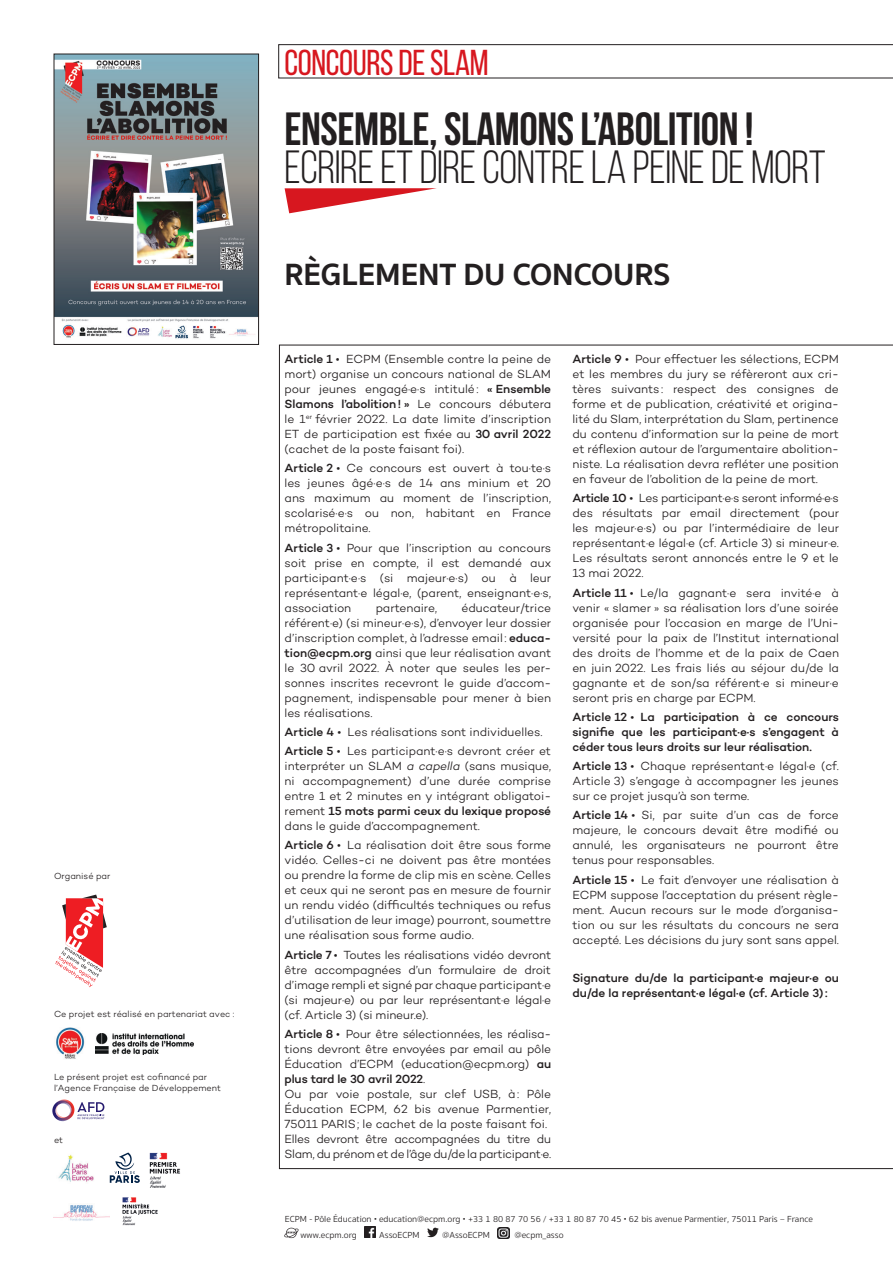
<style>
.page{position:relative;width:893px;height:1263px;background:#fff}
.page>*{position:absolute;margin:0;border:0;box-sizing:border-box;transform-origin:0 0}
.t1{font:46.5px "Bebas Neue";letter-spacing:-.01em;color:#231f20}
.t2{font:700 46.5px "Bebas Neue";letter-spacing:-.01em;color:#231f20}
.t3{font:36px "Bebas Neue";letter-spacing:-.01em;color:#d7171f}
.t4{font:700 31.5px "Sukhumvit Set";color:#231f20}
.t5{font:300 12px/15px "Campton";letter-spacing:-.01em;color:#231f20;text-align:justify}
.t6{font:500 12px/15px "Campton";letter-spacing:-.005em;color:#231f20;text-align:justify}
.t7{font:300 9px/16.5px "Sukhumvit Set";color:#231f20}
.t8{font:300 9px/10.5px "Campton";color:#231f20}
.s1{font-weight:500}
.s2{font-style:italic}
.s3{font-weight:300}
</style>
<div class="page">
<svg style="left:278px;top:44px;width:615px;height:34px"></svg>
<svg style="left:279px;top:345px;width:614px;height:824px"></svg>
<svg style="left:285px;top:1227px;width:13px;height:11px"></svg>
<svg style="left:364px;top:1227px;width:12px;height:11px"></svg>
<svg style="left:428px;top:1227px;width:11px;height:10px"></svg>
<svg style="left:498px;top:1227px;width:12px;height:12px"></svg>
<svg style="left:285px;top:188px;width:152px;height:25px"></svg>
<img style="left:56px;top:56px;width:201px;height:283px">
<div style="left:54px;top:54px;width:205px;height:291px;border:1px solid #231f20"></div>
<svg style="left:56px;top:894px;width:51px;height:93px"></svg>
<img style="left:56px;top:1027px;width:29px;height:32px">
<img style="left:96px;top:1034px;width:98px;height:21px">
<svg style="left:52px;top:1099px;width:52px;height:22px"></svg>
<img style="left:58px;top:1154px;width:36px;height:28px">
<svg style="left:110px;top:1152px;width:30px;height:31px"></svg>
<img style="left:149px;top:1152px;width:32px;height:36px">
<img style="left:53px;top:1205px;width:56px;height:16px">
<img style="left:122px;top:1197px;width:36px;height:29px">
<p class="t8" style="left:54px;top:870px;width:58px">Organisé par</p>
<p class="t8" style="left:54px;top:1009px;width:182px">Ce projet est réalisé en partenariat avec :</p>
<p class="t8" style="left:54px;top:1072px;width:168px">Le présent projet est cofinancé par l’Agence Française de Développement</p>
<p class="t8" style="left:54px;top:1135px;width:11px">et</p>
<h2 class="t3" style="left:285px;top:43px;width:206px">CONCOURS DE SLAM</h2>
<h1 class="t2" style="left:285px;top:103px;width:471px">ENSEMBLE, SLAMONS L’ABOLITION !</h1>
<h1 class="t1" style="left:285px;top:142px;width:543px">ECRIRE ET DIRE CONTRE LA PEINE DE MORT</h1>
<h3 class="t4" style="left:285px;top:250px;width:387px">RÈGLEMENT DU CONCOURS</h3>
<p class="t5" style="left:285px;top:351px;width:268px"><span class="s1">Article 1</span> • ECPM (Ensemble contre la peine de mort) organise un concours national de SLAM pour jeunes engagé·e·s intitulé: <span class="s1">« Ensemble Slamons l’abolition! »</span> Le concours débutera le 1<sup>er</sup> février 2022. La date limite d’inscription ET de participation est fixée au <span class="s1">30 avril 2022 </span>(cachet de la poste faisant foi).</p>
<p class="t5" style="left:285px;top:461px;width:268px"><span class="s1">Article 2</span> • Ce concours est ouvert à tou·te·s les jeunes âgé·e·s de 14 ans minium et 20 ans maximum au moment de l’inscription, scolarisé·e·s ou non, habitant en France métropolitaine.</p>
<p class="t5" style="left:285px;top:540px;width:268px"><span class="s1">Article 3</span> • Pour que l’inscription au concours soit prise en compte, il est demandé aux participant·e·s (si majeur·e·s) ou à leur représentant·e légal·e, (parent, enseignant·e·s, association</p>
<p class="t5" style="left:285px;top:600px;width:268px;text-indent:177px">éducateur/trice référent·e) (si mineur·e·s), d’envoyer leur dossier d’inscription complet, à l’adresse email : <span class="s1">educa&shy;tion@ecpm.org</span> ainsi que leur réalisation avant le 30 avril 2022. À noter que seules les per&shy;sonnes inscrites recevront le guide d’accom&shy;pagnement, indispensable pour mener à bien les réalisations.</p>
<p class="t5" style="left:285px;top:722px;width:268px;line-height:19.2px"><span class="s1">Article 4</span> • Les réalisations sont individuelles.<br><span class="s1">Article 5</span> • Les participant·e·s devront créer et</p>
<p class="t5" style="left:285px;top:758px;width:268px">interpréter un SLAM <span class="s2">a capella</span> (sans musique, ni accompagnement) d’une durée comprise entre 1 et 2 minutes en y intégrant obligatoi&shy;rement <span class="s1">15 mots parmi ceux du lexique proposé </span>dans le guide d’accompagnement.</p>
<p class="t5" style="left:285px;top:838px;width:268px"><span class="s1">Article 6</span> • La réalisation doit être sous forme vidéo. Celles-ci ne doivent pas être montées ou prendre la forme de clip mis en scène. Celles et ceux qui ne seront pas en mesure de fournir un rendu vidéo (difficultés techniques ou refus d’utilisation de leur image) pourront, soumettre une réalisation sous forme audio.</p>
<p class="t5" style="left:285px;top:947px;width:268px"><span class="s1">Article 7</span> • Toutes les réalisations vidéo devront être accompagnées d’un formulaire de droit d’image rempli et signé par chaque participant·e (si majeur·e) ou par leur représentant·e légal·e (cf. Article 3) (si mineur.e).</p>
<p class="t5" style="left:285px;top:1026px;width:268px;text-align:left"><span class="s1">Article 8</span> • Pour être sélectionnées, les réalisa&shy;tions devront être envoyées par email au pôle Éducation d’ECPM (education@ecpm.org) <span class="s1">au plus tard le 30 avril 2022</span>.<br>Ou par voie postale, sur clef USB, à: Pôle Éducation ECPM, 62 bis avenue Parmentier, 75011 PARIS; le cachet de la poste faisant foi.<br>Elles devront être accompagnées du titre du Slam, du prénom et de l’âge du/de la participant·e.</p>
<p class="t5" style="left:376px;top:600px;width:63px">partenaire,</p>
<p class="t5" style="left:572px;top:351px;width:268px"><span class="s1">Article 9</span> • Pour effectuer les sélections, ECPM et les membres du jury se réfèreront aux cri&shy;tères suivants: respect des consignes de forme et de publication, créativité et origina&shy;lité du Slam, interprétation du Slam, pertinence du contenu d’information sur la peine de mort et réflexion autour de l’argumentaire abolition&shy;niste. La réalisation devra refléter une position en faveur de l’abolition de la peine de mort.</p>
<p class="t5" style="left:572px;top:490px;width:268px"><span class="s1">Article 10</span> • Les participant·e·s seront informé·e·s des résultats par email directement (pour les majeur·e·s) ou par l’intermédiaire de leur représentant·e légal·e (cf. Article 3) si mineur·e.<br>Les résultats seront annoncés entre le 9 et le 13 mai 2022.</p>
<p class="t5" style="left:572px;top:585px;width:268px"><span class="s1">Article 11</span> • Le/la gagnant·e sera invité·e à venir « slamer » sa réalisation lors d’une soirée organisée pour l’occasion en marge de l’Uni&shy;versité pour la paix de l’Institut international des droits de l’homme et de la paix de Caen en juin 2022. Les frais liés au séjour du/de la gagnante et de son/sa référent·e si mineur·e seront pris en charge par ECPM.</p>
<p class="t6" style="left:572px;top:709px;width:268px">Article 12 <span class="s3">•</span> La participation à ce concours signifie que les participant·e·s s’engagent à céder tous leurs droits sur leur réalisation.</p>
<p class="t5" style="left:572px;top:758px;width:268px"><span class="s1">Article 13</span> • Chaque représentant·e légal·e (cf.<br>Article 3) s’engage à accompagner les jeunes sur ce projet jusqu’à son terme.</p>
<p class="t5" style="left:572px;top:807px;width:268px"><span class="s1">Article 14</span> • Si, par suite d’un cas de force majeure, le concours devait être modifié ou annulé, les organisateurs ne pourront être tenus pour responsables.</p>
<p class="t5" style="left:572px;top:872px;width:268px"><span class="s1">Article 15</span> • Le fait d’envoyer une réalisation à ECPM suppose l’acceptation du présent règle&shy;ment. Aucun recours sur le mode d’organisa&shy;tion ou sur les résultats du concours ne sera accepté. Les décisions du jury sont sans appel.</p>
<p class="t6" style="left:572px;top:970px;width:268px">Signature du/de la participant·e majeur·e ou du/de la représentant·e légal·e (cf. Article 3):</p>
<p class="t7" style="left:301px;top:1210px;width:514px;text-indent:-16px">ECPM - Pôle Éducation • education@ecpm.org • +33 1 80 87 70 56 / +33 1 80 87 70 45 • 62 bis avenue Parmentier, 75011 Paris – France www.ecpm.org</p>
<p class="t7" style="left:379px;top:1227px;width:42px">AssoECPM</p>
<p class="t7" style="left:442px;top:1227px;width:49px">@AssoECPM</p>
<p class="t7" style="left:514px;top:1227px;width:51px">@ecpm_asso</p>
</div>
